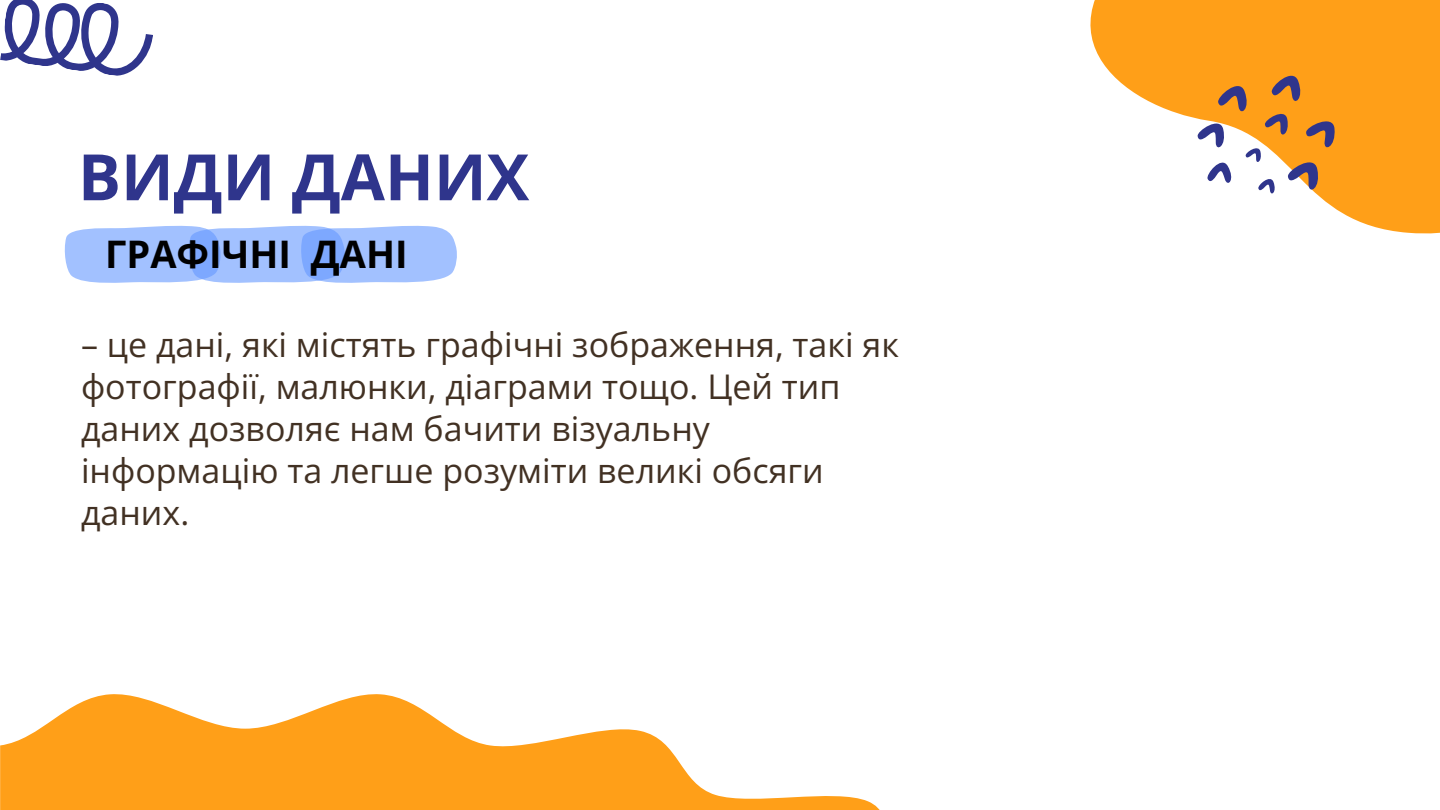
<style>
.page{position:relative;width:1440px;height:810px;background:#fff}
.page>*{position:absolute;margin:0;border:0;box-sizing:border-box;transform-origin:0 0}
.t1{font:700 64px "Open Sans";color:#2f358c}
.t2{font:700 38px "Open Sans";color:#000}
.t3{font:34px/42px "Open Sans";color:#423123}
</style>
<div class="page">
<svg style="left:0;top:694px;width:880px;height:116px;fill:#ff9f18"></svg>
<svg style="left:1090px;top:0;width:350px;height:234px;fill:#ff9f18"></svg>
<svg style="left:0;top:0;width:153px;height:76px"></svg>
<svg style="left:1192px;top:61px;width:155px;height:138px"></svg>
<svg style="left:65px;top:226px;width:392px;height:57px;background:#a2c1ff"></svg>
<p class="t1" style="left:78px;top:132px;width:453px">ВИДИ ДАНИХ</p>
<p class="t2" style="left:105px;top:228px;width:304px">ГРАФІЧНІ ДАНІ</p>
<p class="t3" style="left:81px;top:323px;width:819px">– це дані, які містять графічні зображення, такі як фотографії, малюнки, діаграми тощо. Цей тип даних дозволяє нам бачити візуальну інформацію та легше розуміти великі обсяги даних.</p>
</div>
